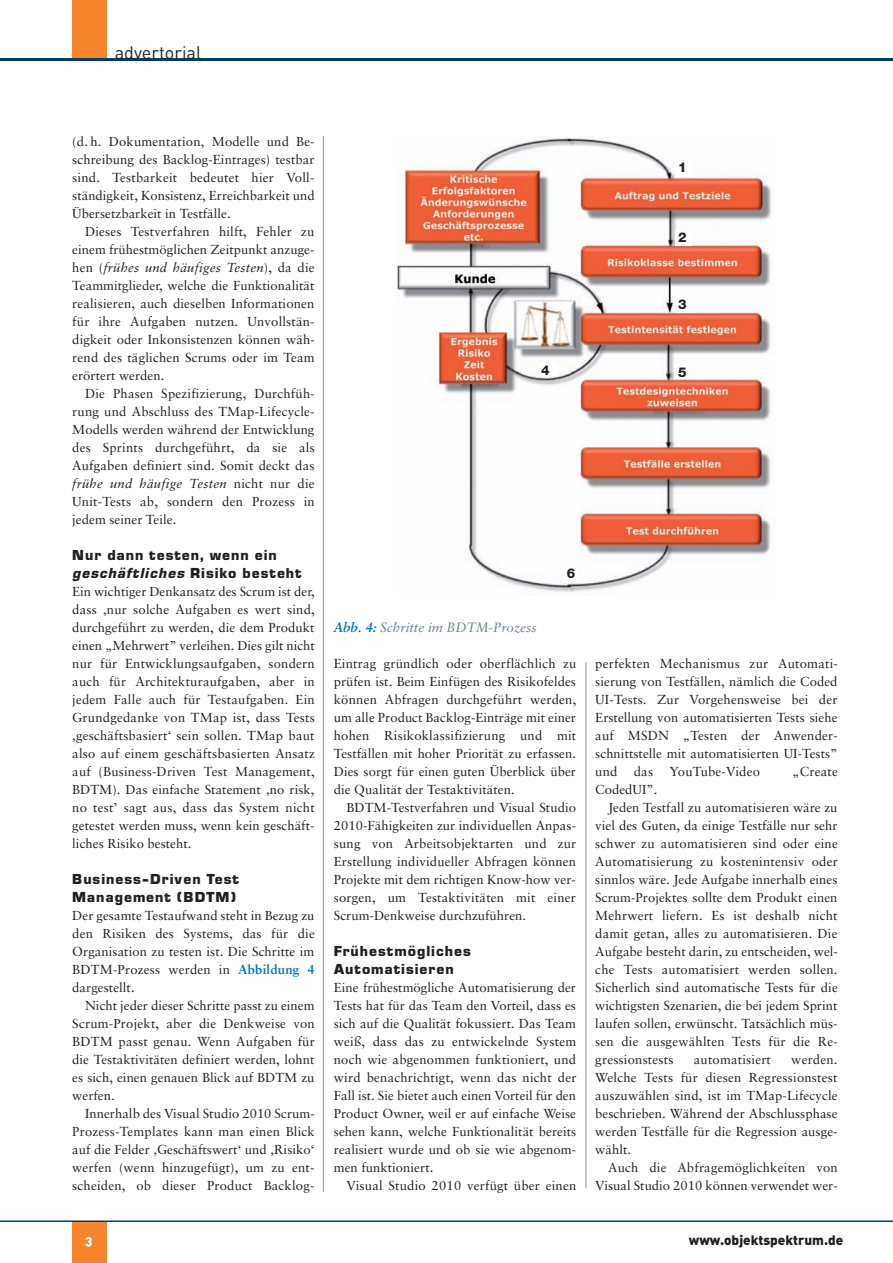
<style>
.page{position:relative;width:893px;height:1263px;background:#fff}
.page>*{position:absolute;margin:0;border:0;box-sizing:border-box;transform-origin:0 0}
.t1{font:18px "DIN";color:#231f20}
.t2{font:700 14.25px/18px "Eurostile BQ";letter-spacing:.07em;color:#231f20}
.t3{font:italic 13.5px "Sabon";color:#6c818c}
.t4{font:13.5px "DIN Black Alternate";color:#231f20}
.t5{font:800 13.5px "Helvetica Neue";color:#231f20}
.t6{font:13.5px "DIN Black Alternate";color:#fff}
.t7{font:13.05px/18px "Sabon";letter-spacing:.005em;color:#231f20;text-align:justify}
.s1{font-style:italic}
.s2{font-weight:700;color:#0073bc}
</style>
<div class="page">
<hr style="left:323px;top:136px;width:1px;height:1056px;background:#939598">
<hr style="left:586px;top:662px;width:1px;height:526px;background:#939598">
<div style="left:72px;top:0;width:34px;height:60px;background:#f5842a"></div>
<hr style="left:0;top:58px;width:893px;height:3px;background:#003f66">
<div style="left:72px;top:1221px;width:34px;height:42px;background:#f5842a"></div>
<hr style="left:0;top:1220px;width:893px;height:2px;background:#003f66">
<img style="left:397px;top:138px;width:374px;height:454px">
<div style="left:540px;top:362px;width:16px;height:14px;background:#fff"></div>
<div style="left:676px;top:161px;width:17px;height:15px;background:#fff"></div>
<div style="left:675px;top:231px;width:17px;height:15px;background:#fff"></div>
<div style="left:678px;top:298px;width:17px;height:15px;background:#fff"></div>
<div style="left:674px;top:364px;width:17px;height:15px;background:#fff"></div>
<div style="left:562px;top:567px;width:17px;height:15px;background:#fff"></div>
<h1 class="t1" style="left:115px;top:46px;width:88px">advertorial</h1>
<p class="t7" style="left:72px;top:133px;width:244px">(d. h. Dokumentation, Modelle und Be - schreibung des Backlog-Eintrages) testbar sind. Testbarkeit bedeutet hier Voll - ständigkeit, Konsistenz, Erreichbarkeit und Übersetzbarkeit in Testfälle.</p>
<p class="t7" style="left:72px;top:223px;width:244px;text-indent:13px">Dieses Testverfahren hilft, Fehler zu einem frühestmöglichen Zeitpunkt anzuge&shy;hen (<span class="s1">frühes und häufiges Testen</span>), da die Teammitglieder, welche die Funktionalität realisieren, auch dieselben Informationen für ihre Aufgaben nutzen. Unvoll stän - digkeit oder Inkonsistenzen können wäh&shy;rend des täglichen Scrums oder im Team erörtert werden.</p>
<p class="t7" style="left:72px;top:385px;width:244px;text-indent:13px">Die Phasen Spezifizierung, Durchfüh - rung und Abschluss des TMap-Lifecycle-Modells werden während der Entwicklung des Sprints durchgeführt, da sie als Aufgaben definiert sind. Somit deckt das <span class="s1">frühe und häufige Testen</span> nicht nur die Unit-Tests ab, sondern den Prozess in jedem seiner Teile.</p>
<p class="t2" style="left:72px;top:547px;width:231px">Nur dann testen, wenn ein <span class="s1">geschäftliches</span> Risiko besteht</p>
<p class="t7" style="left:72px;top:583px;width:244px">Ein wichtiger Denkansatz des Scrum ist der, dass ‚nur solche Aufgaben es wert sind, durchgeführt zu werden, die dem Produkt einen „Mehrwert” verleihen. Dies gilt nicht nur für Entwicklungsaufgaben, sondern auch für Architekturaufgaben, aber in jedem Falle auch für Testaufgaben. Ein Grundgedanke von TMap ist, dass Tests ‚geschäftsbasiert‘ sein sollen. TMap baut also auf einem geschäftsbasierten Ansatz auf (Business-Driven Test Management, BDTM). Das einfache Statement ‚no risk, no test’ sagt aus, dass das System nicht getestet werden muss, wenn kein geschäft&shy;liches Risiko besteht.</p>
<p class="t2" style="left:72px;top:871px;width:168px">Business-Driven Test<br>Management (BDTM)</p>
<p class="t7" style="left:72px;top:907px;width:244px">Der gesamte Testaufwand steht in Bezug zu den Risiken des Systems, das für die Organisation zu testen ist. Die Schritte im BDTM-Prozess werden in <span class="s2">Abbildung 4 </span>dargestellt.</p>
<p class="t7" style="left:72px;top:997px;width:244px;text-indent:13px">Nicht jeder dieser Schritte passt zu einem Scrum-Projekt, aber die Denkweise von BDTM passt genau. Wenn Aufgaben für die Testaktivitäten definiert werden, lohnt es sich, einen genauen Blick auf BDTM zu werfen.</p>
<p class="t7" style="left:72px;top:1105px;width:244px;text-indent:13px">Innerhalb des Visual Studio 2010 Scrum-Prozess-Templates kann man einen Blick auf die Felder ‚Geschäftswert‘ und ‚Risiko‘ werfen (wenn hinzugefügt), um zu ent&shy;scheiden, ob dieser Product Backlog-</p>
<p class="t5" style="left:541px;top:365px;width:10px">4</p>
<p class="t3" style="left:334px;top:621px;width:204px"><span class="s2">Abb. 4:</span> Schritte im BDTM-Prozess</p>
<p class="t5" style="left:567px;top:569px;width:10px">6</p>
<p class="t7" style="left:334px;top:655px;width:244px">Eintrag gründlich oder oberflächlich zu prüfen ist. Beim Einfügen des Risikofeldes können Abfragen durchgeführt werden, um alle Product Backlog-Einträge mit einer hohen Risikoklassifizierung und mit Testfällen mit hoher Priorität zu erfassen.<br>Dies sorgt für einen guten Überblick über die Qualität der Testaktivitäten.</p>
<p class="t7" style="left:334px;top:799px;width:244px;text-indent:13px">BDTM-Testverfahren und Visual Studio 2010-Fähigkeiten zur individuellen Anpas - sung von Arbeitsobjektarten und zur Erstellung individueller Abfragen können Projekte mit dem richtigen Know-how ver&shy;sorgen, um Testaktivitäten mit einer Scrum-Denkweise durchzuführen.</p>
<p class="t2" style="left:334px;top:943px;width:139px">Frühestmögliches<br>Automatisieren</p>
<p class="t7" style="left:334px;top:979px;width:244px">Eine frühestmögliche Automatisierung der Tests hat für das Team den Vorteil, dass es sich auf die Qualität fokussiert. Das Team weiß, dass das zu entwickelnde System noch wie abgenommen funktioniert, und wird benachrichtigt, wenn das nicht der Fall ist. Sie bietet auch einen Vorteil für den Product Owner, weil er auf einfache Weise sehen kann, welche Funktionalität bereits realisiert wurde und ob sie wie abgenom&shy;men funktioniert.</p>
<p class="t7" style="left:347px;top:1177px;width:231px">Visual Studio 2010 verfügt über einen</p>
<p class="t5" style="left:678px;top:162px;width:10px">1</p>
<p class="t5" style="left:678px;top:232px;width:10px">2</p>
<p class="t5" style="left:678px;top:299px;width:10px">3</p>
<p class="t5" style="left:678px;top:367px;width:10px">5</p>
<p class="t7" style="left:595px;top:655px;width:244px">perfekten Mechanismus zur Automati - sierung von Testfällen, nämlich die Coded UI-Tests. Zur Vorgehensweise bei der Erstellung von automatisierten Tests siehe auf MSDN „Testen der Anwender - schnittstelle mit automatisierten UI-Tests” und das YouTube-Video</p>
<p class="t7" style="left:792px;top:763px;width:47px">„Create</p>
<p class="t7" style="left:595px;top:781px;width:64px">CodedUI”.</p>
<p class="t7" style="left:608px;top:799px;width:231px">Jeden Testfall zu automatisieren wäre zu</p>
<p class="t7" style="left:595px;top:817px;width:244px">viel des Guten, da einige Testfälle nur sehr</p>
<p class="t7" style="left:595px;top:835px;width:244px">schwer zu automatisieren sind oder eine</p>
<p class="t7" style="left:595px;top:853px;width:244px">Automatisierung zu kostenintensiv oder</p>
<p class="t7" style="left:595px;top:871px;width:244px">sinnlos wäre. Jede Aufgabe innerhalb eines</p>
<p class="t7" style="left:595px;top:889px;width:244px">Scrum-Projektes sollte dem Produkt einen</p>
<p class="t7" style="left:595px;top:907px;width:244px">Mehrwert liefern. Es ist deshalb nicht</p>
<p class="t7" style="left:595px;top:925px;width:244px">damit getan, alles zu automatisieren. Die</p>
<p class="t7" style="left:595px;top:943px;width:244px">Aufgabe besteht darin, zu entscheiden, wel-</p>
<p class="t7" style="left:595px;top:961px;width:244px">che Tests automatisiert werden sollen.</p>
<p class="t7" style="left:595px;top:979px;width:244px">Sicherlich sind automatische Tests für die</p>
<p class="t7" style="left:595px;top:997px;width:244px">wichtigsten Szenarien, die bei jedem Sprint</p>
<p class="t7" style="left:595px;top:1015px;width:244px">laufen sollen, erwünscht. Tatsächlich müs-</p>
<p class="t7" style="left:595px;top:1033px;width:244px">sen die ausgewählten Tests für die Re -</p>
<p class="t7" style="left:595px;top:1051px;width:80px">gressionstests</p>
<p class="t7" style="left:694px;top:1051px;width:79px">automatisiert</p>
<p class="t7" style="left:595px;top:1051px;width:244px;text-indent:196px">werden.<br>Welche Tests für diesen Regressionstest auszuwählen sind, ist im TMap-Lifecycle beschrieben. Während der Abschlussphase werden Testfälle für die Regression ausge&shy;wählt.</p>
<p class="t7" style="left:595px;top:1159px;width:244px;text-align:right">Auch die Abfragemöglichkeiten von<br>Visual Studio 2010 können verwendet wer-</p>
<p class="t6" style="left:85px;top:1235px;width:9px">3</p>
<p class="t4" style="left:689px;top:1235px;width:156px">www.objektspektrum.de</p>
</div>
